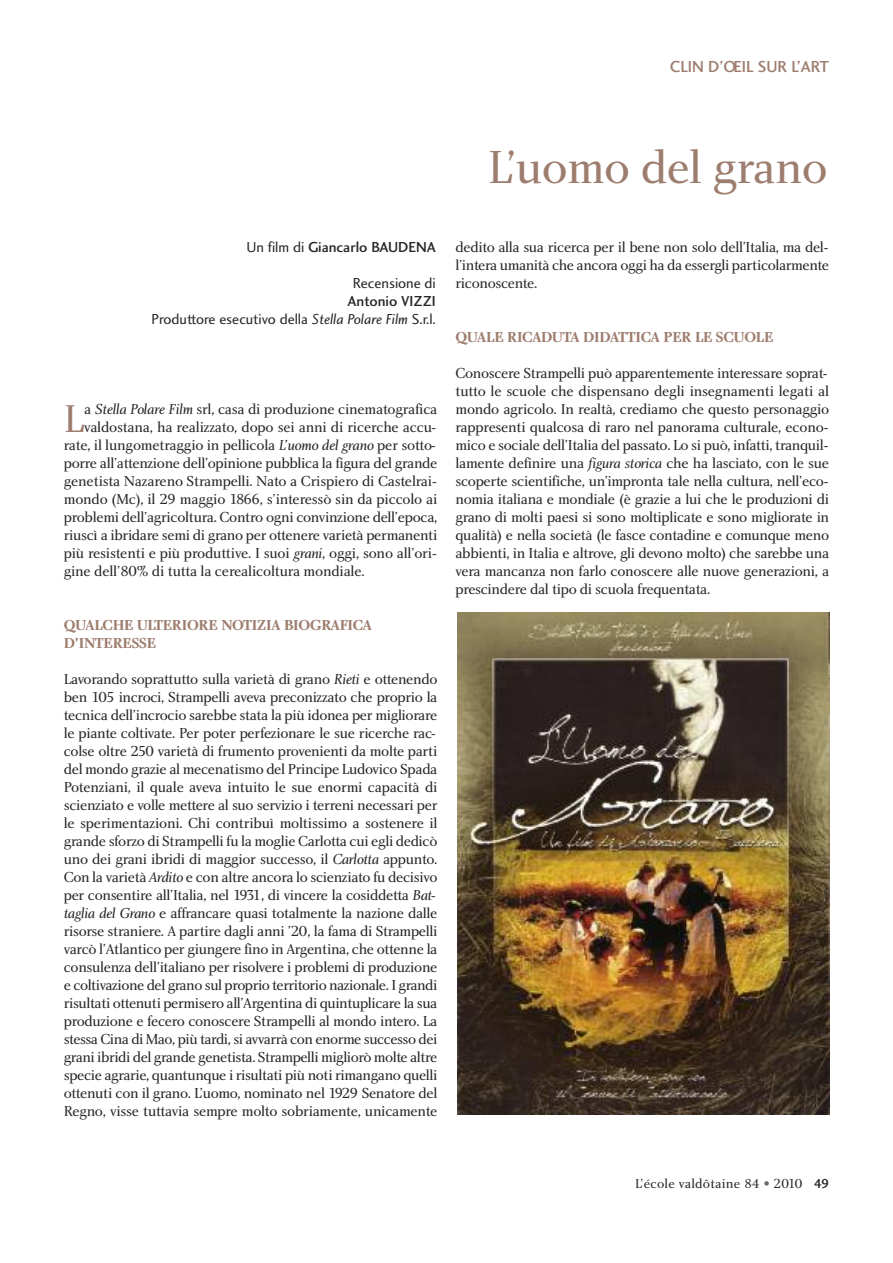
<style>
.page{position:relative;width:893px;height:1263px;background:#fff}
.page>*{position:absolute;margin:0;border:0;box-sizing:border-box;transform-origin:0 0}
.t1{font:48px "Charlotte Book Plain";letter-spacing:-.015em;color:#9d7d6e}
.t2{font:40.05px "Charlotte Book Plain";color:#9d7d6e}
.t3{font:16.5px "Charlotte Sans Medium Plain";color:#9d7d6e}
.t4{font:15px/18px "Charlotte Book Plain";letter-spacing:-.025em;color:#272627;text-align:justify}
.t5{font:15px/18px "Charlotte Bold Plain";letter-spacing:-.015em;color:#9d7d6e}
.t6{font:15px "Charlotte Sans Book Plain";color:#272627}
.t7{font:15px "Charlotte Sans Medium Plain";color:#272627}
.t8{font:13.5px "Charlotte Book Plain";letter-spacing:.015em;color:#272627}
.s1{font-family:"Charlotte Sans Book Plain"}
.s2{font-family:"Charlotte Sans Book Italic Plain"}
.s3{font-family:"Charlotte Book Italic Plain"}
.s4{color:#686768}
.s5{font-family:"Charlotte Sans Medium Plain"}
</style>
<div class="page">
<img style="left:457px;top:612px;width:372px;height:502px">
<p class="t3" style="left:670px;top:60px;width:161px">CLIN D’OEIL SUR L’ART</p>
<h1 class="t1" style="left:488px;top:149px;width:342px">L’uomo del grano</h1>
<p class="t7" style="left:247px;top:241px;width:191px"><span class="s1">Un film di</span> Giancarlo BAUDENA</p>
<p class="t6" style="left:353px;top:277px;width:84px">Recensione di</p>
<p class="t7" style="left:348px;top:295px;width:90px">Antonio VIZZI</p>
<p class="t6" style="left:151px;top:313px;width:286px">Produttore esecutivo della <span class="s2">Stella Polare Film</span> S.r.l.</p>
<h2 class="t2" style="left:64px;top:404px;width:22px">L</h2>
<p class="t4" style="left:84px;top:401px;width:355px">a <span class="s3">Stella Polare Film</span> srl, casa di produzione cinematografica</p>
<p class="t4" style="left:84px;top:419px;width:354px">valdostana, ha realizzato, dopo sei anni di ricerche accu-</p>
<p class="t4" style="left:64px;top:437px;width:374px">rate, il lungometraggio in pellicola <span class="s3">L’uomo del grano</span> per sotto-</p>
<p class="t4" style="left:64px;top:455px;width:375px">porre all’attenzione dell’opinione pubblica la figura del grande</p>
<p class="t4" style="left:64px;top:473px;width:375px">genetista Nazareno Strampelli. Nato a Crispiero di Castelrai-</p>
<p class="t4" style="left:64px;top:491px;width:375px">mondo (Mc), il 29 maggio 1866, s’interessò sin da piccolo ai</p>
<p class="t4" style="left:64px;top:509px;width:375px">problemi dell’agricoltura. Contro ogni convinzione dell’epoca,</p>
<p class="t4" style="left:64px;top:527px;width:375px">riuscì a ibridare semi di grano per ottenere varietà permanenti</p>
<p class="t4" style="left:64px;top:545px;width:375px">più resistenti e più produttive. I suoi <span class="s3">grani</span>, oggi, sono all’ori-</p>
<p class="t4" style="left:64px;top:563px;width:302px">gine dell’80% di tutta la cerealicoltura mondiale.</p>
<p class="t5" style="left:64px;top:617px;width:310px">QUALCHE ULTERIORE NOTIZIA BIOGRAFICA<br>D’INTERESSE</p>
<p class="t4" style="left:64px;top:671px;width:375px">Lavorando soprattutto sulla varietà di grano <span class="s3">Rieti</span> e ottenendo ben 105 incroci, Strampelli aveva preconizzato che proprio la tecnica dell’incrocio sarebbe stata la più idonea per migliorare le piante coltivate. Per poter perfezionare le sue ricerche rac&shy;colse oltre 250 varietà di frumento provenienti da molte parti del mondo grazie al mecenatismo del Principe Ludovico Spada Potenziani, il quale aveva intuito le sue enormi capacità di scienziato e volle mettere al suo servizio i terreni necessari per le sperimentazioni. Chi contribuì moltissimo a sostenere il grande sforzo di Strampelli fu la moglie Carlotta cui egli dedicò uno dei grani ibridi di maggior successo, il <span class="s3">Carlotta</span> appunto.<br>Con la varietà <span class="s3">Ardito</span> e con altre ancora lo scienziato fu decisivo per consentire all’Italia, nel 1931, di vincere la cosiddetta <span class="s3">Bat&shy;taglia del Grano</span> e affrancare quasi totalmente la nazione dalle risorse straniere. A partire dagli anni ’20, la fama di Strampelli varcò l’Atlantico per giungere fino in Argentina, che ottenne la consulenza dell’italiano per risolvere i problemi di produzione e coltivazione del grano sul proprio territorio nazionale. I grandi risultati ottenuti permisero all’Argentina di quintuplicare la sua produzione e fecero conoscere Strampelli al mondo intero. La stessa Cina di Mao, più tardi, si avvarrà con enorme successo dei grani ibridi del grande genetista. Strampelli migliorò molte altre specie agrarie, quantunque i risultati più noti rimangano quelli ottenuti con il grano. L’uomo, nominato nel 1929 Senatore del Regno, visse tuttavia sempre molto sobriamente, unicamente</p>
<p class="t4" style="left:455px;top:239px;width:375px">dedito alla sua ricerca per il bene non solo dell’Italia, ma del&shy;l’intera umanità che ancora oggi ha da essergli particolarmente riconoscente.</p>
<p class="t5" style="left:455px;top:329px;width:319px">QUALE RICADUTA DIDATTICA PER LE SCUOLE</p>
<p class="t4" style="left:455px;top:365px;width:375px">Conoscere Strampelli può apparentemente interessare soprat&shy;tutto le scuole che dispensano degli insegnamenti legati al mondo agricolo. In realtà, crediamo che questo personaggio rappresenti qualcosa di raro nel panorama culturale, econo&shy;mico e sociale dell’Italia del passato. Lo si può, infatti, tranquil&shy;lamente definire una <span class="s3">figura storica</span> che ha lasciato, con le sue scoperte scientifiche, un’impronta tale nella cultura, nell’eco&shy;nomia italiana e mondiale (è grazie a lui che le produzioni di grano di molti paesi si sono moltiplicate e sono migliorate in qualità) e nella società (le fasce contadine e comunque meno abbienti, in Italia e altrove, gli devono molto) che sarebbe una vera mancanza non farlo conoscere alle nuove generazioni, a prescindere dal tipo di scuola frequentata.</p>
<p class="t8" style="left:635px;top:1178px;width:196px">L’école valdôtaine 84 <span class="s4">•</span> 2010 <span class="s5">49</span></p>
</div>
